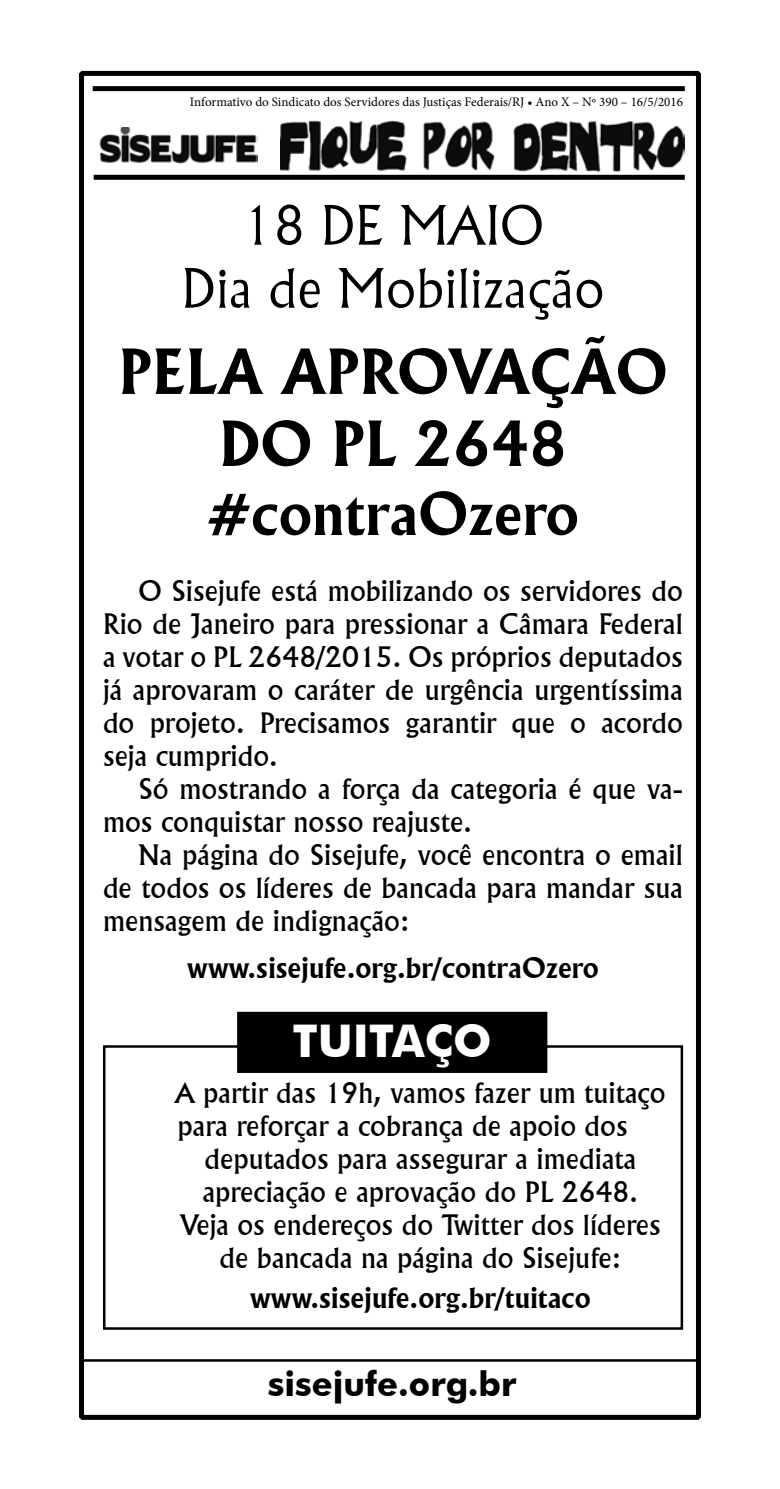
<style>
.page{position:relative;width:780px;height:1489px;background:#fff}
.page>*{position:absolute;margin:0;border:0;box-sizing:border-box;transform-origin:0 0}
.t1{font:700 60px/72px "Flareserif 821 BT";color:#000;text-align:center}
.t2{font:700 57.5px "Flareserif 821 BT";color:#000}
.t3{font:300 52.5px/63px "Flareserif 821 BT";color:#000;text-align:center}
.t4{font:700 45px "Futura BT";color:#fff}
.t5{font:700 34.25px "Futura BT";color:#000}
.t6{font:27.5px/33px "Flareserif 821 BT";color:#000;text-align:justify}
.t7{font:700 27.5px "Flareserif 821 BT";color:#000}
.t8{font:13px "Minion Pro";color:#000}
</style>
<div class="page">
<div style="left:103px;top:1045px;width:580px;height:284px;border:2px solid #000"></div>
<div style="left:79px;top:71px;width:622px;height:1348px;border:5px solid #000"></div>
<div style="left:94px;top:175px;width:590px;height:5px;background:#000"></div>
<div style="left:93px;top:86px;width:591px;height:5px;background:#000"></div>
<img style="left:280px;top:120px;width:404px;height:51px">
<img style="left:99px;top:127px;width:158px;height:37px">
<div style="left:238px;top:1013px;width:308px;height:58px;background:#000"></div>
<div style="left:237px;top:1011px;width:310px;height:61px;border:2px solid #000"></div>
<hr style="left:83px;top:1358px;width:616px;height:3px;background:#000">
<p class="t8" style="left:190px;top:93px;width:494px">Informativo do Sindicato dos Servidores das Justiças Federais/RJ • Ano X – Nº 390 – 16/5/2016</p>
<h3 class="t3" style="left:181px;top:193px;width:424px">18 DE MAIO<br>Dia de Mobilização</h3>
<h1 class="t1" style="left:118px;top:335px;width:550px">PELA APROVAÇÃO<br>DO PL 2648</h1>
<h2 class="t2" style="left:207px;top:478px;width:373px">#contraOzero</h2>
<p class="t6" style="left:103px;top:574px;width:581px;text-indent:35px">O Sisejufe está mobilizando os servidores do Rio de Janeiro para pressionar a Câmara Federal a votar o PL 2648/2015. Os próprios deputados já aprovaram o caráter de urgência urgentíssima do projeto. Precisamos garantir que o acordo seja cumprido.</p>
<p class="t6" style="left:103px;top:772px;width:581px;text-indent:35px">Só mostrando a força da categoria é que va&shy;mos conquistar nosso reajuste.</p>
<p class="t6" style="left:103px;top:838px;width:581px;text-indent:35px">Na página do Sisejufe, você encontra o email de todos os líderes de bancada para mandar sua mensagem de indignação:</p>
<p class="t7" style="left:187px;top:951px;width:413px">www.sisejufe.org.br/contraOzero</p>
<h3 class="t4" style="left:293px;top:1013px;width:200px">TUITAÇO</h3>
<p class="t6" style="left:175px;top:1076px;width:492px">A partir das 19h, vamos fazer um tuitaço para reforçar a cobrança de apoio dos</p>
<p class="t6" style="left:180px;top:1142px;width:482px;text-align:center">deputados para assegurar a imediata apreciação e aprovação do PL 2648.<br>Veja os endereços do Twitter dos líderes de bancada na página do Sisejufe:</p>
<p class="t7" style="left:250px;top:1280px;width:342px">www.sisejufe.org.br/tuitaco</p>
<p class="t5" style="left:268px;top:1362px;width:250px">sisejufe.org.br</p>
</div>
